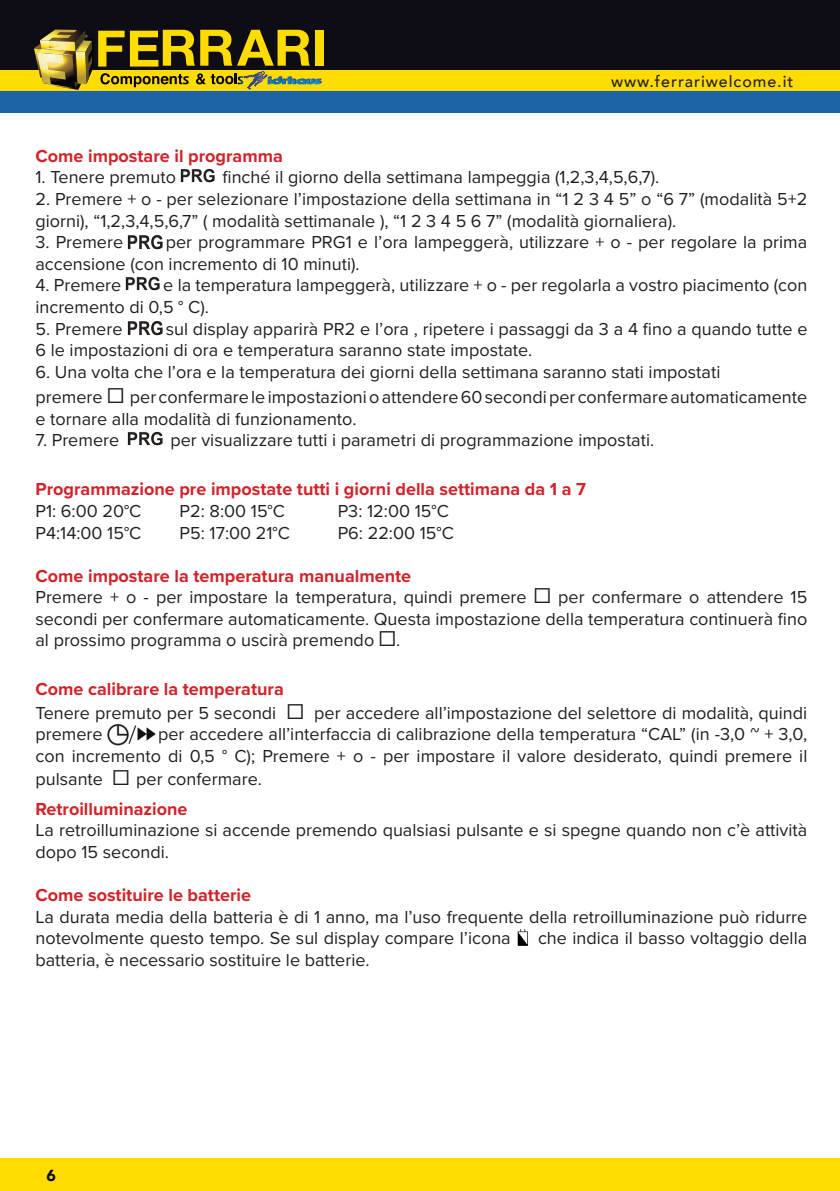
<style>
.page{position:relative;width:840px;height:1191px;background:#fff}
.page>*{position:absolute;margin:0;border:0;box-sizing:border-box;transform-origin:0 0}
.t1{font:18px/21.6px "Proxima Nova";color:#231f20}
.t2{font:700 18px "Proxima Nova";color:#d1232a}
.t3{font:500 16px "Avenir";letter-spacing:.06em;color:#231f20}
.t4{font:900 16px "Avenir";color:#0e0c14}
.s1{font-size:26px}
</style>
<div class="page">
<div style="left:0;top:69px;width:839px;height:22px;background:#ffdc01"></div>
<div style="left:0;top:1158px;width:839px;height:33px;background:#ffdc01"></div>
<hr style="left:839px;top:1158px;width:1px;height:33px;background:#ffdc01">
<div style="left:0;top:91px;width:839px;height:22px;background:#1c63a7"></div>
<svg style="left:839px;top:69px;width:1px;height:44px"></svg>
<div style="left:0;top:0;width:839px;height:69px;background:#0e0c14"></div>
<div style="left:315px;top:30px;width:8px;height:36px;background:#ffdc01"></div>
<svg style="left:34px;top:30px;width:287px;height:60px"></svg>
<img style="left:180px;top:168px;width:35px;height:15px">
<img style="left:127px;top:235px;width:36px;height:14px">
<img style="left:125px;top:276px;width:35px;height:15px">
<img style="left:127px;top:321px;width:36px;height:14px">
<img style="left:127px;top:431px;width:36px;height:15px">
<img style="left:107px;top:723px;width:49px;height:22px">
<img style="left:517px;top:929px;width:11px;height:17px">
<p class="t3" style="left:610px;top:67px;width:184px">www.ferrariwelcome.it</p>
<p class="t2" style="left:35px;top:142px;width:249px">Come impostare il programma</p>
<p class="t1" style="left:35px;top:166px;width:142px">1. Tenere premuto</p>
<p class="t1" style="left:222px;top:166px;width:438px">finché il giorno della settimana lampeggia (1,2,3,4,5,6,7).</p>
<p class="t1" style="left:35px;top:187px;width:772px">2. Premere + o - per selezionare l’impostazione della settimana in “1 2 3 4 5” o “6 7” (modalità 5+2 giorni), “1,2,3,4,5,6,7” ( modalità settimanale ), “1 2 3 4 5 6 7” (modalità giornaliera).</p>
<p class="t1" style="left:35px;top:230px;width:89px">3. Premere</p>
<p class="t1" style="left:35px;top:230px;width:772px;text-indent:130px">per programmare PRG1 e l’ora lampeggerà, utilizzare + o - per regolare la prima accensione (con incremento di 10 minuti).</p>
<p class="t1" style="left:35px;top:274px;width:87px">4. Premere</p>
<p class="t1" style="left:35px;top:274px;width:773px;text-indent:128px">e la temperatura lampeggerà, utilizzare + o - per regolarla a vostro piacimento (con incremento di 0,5 ° C).</p>
<p class="t1" style="left:35px;top:317px;width:88px">5. Premere</p>
<p class="t1" style="left:35px;top:317px;width:773px;text-indent:130px">sul display apparirà PR2 e l’ora , ripetere i passaggi da 3 a 4 fino a quando tutte e<br>6 le impostazioni di ora e temperatura saranno state impostate.</p>
<p class="t1" style="left:35px;top:360px;width:686px">6. Una volta che l’ora e la temperatura dei giorni della settimana saranno stati impostati</p>
<p class="t1" style="left:35px;top:385px;width:773px">premere <span class="s1">☐</span> per confermare le impostazioni o attendere 60 secondi per confermare automaticamente e tornare alla modalità di funzionamento.</p>
<p class="t1" style="left:35px;top:428px;width:85px">7. Premere</p>
<p class="t1" style="left:170px;top:428px;width:485px">per visualizzare tutti i parametri di programmazione impostati.</p>
<p class="t2" style="left:35px;top:476px;width:551px">Programmazione pre impostate tutti i giorni della settimana da 1 a 7</p>
<p class="t1" style="left:35px;top:499px;width:107px">P1: 6:00 20°C</p>
<p class="t1" style="left:179px;top:499px;width:107px">P2: 8:00 15°C</p>
<p class="t1" style="left:337px;top:499px;width:112px">P3: 12:00 15°C</p>
<p class="t1" style="left:35px;top:521px;width:107px">P4:14:00 15°C</p>
<p class="t1" style="left:179px;top:521px;width:112px">P5: 17:00 21°C</p>
<p class="t1" style="left:337px;top:521px;width:118px">P6: 22:00 15°C</p>
<p class="t2" style="left:35px;top:562px;width:377px">Come impostare la temperatura manualmente</p>
<p class="t1" style="left:35px;top:585px;width:772px;text-align:justify">Premere + o - per impostare la temperatura, quindi premere <span class="s1">☐</span> per confermare o attendere 15 secondi per confermare automaticamente. Questa impostazione della temperatura continuerà fino al prossimo programma o uscirà premendo <span class="s1">☐</span>.</p>
<p class="t2" style="left:35px;top:676px;width:250px">Come calibrare la temperatura</p>
<p class="t1" style="left:35px;top:701px;width:772px">Tenere premuto per 5 secondi <span class="s1">☐</span> per accedere all’impostazione del selettore di modalità, quindi premere</p>
<p class="t1" style="left:35px;top:722px;width:773px;line-height:22.4px;text-align:justify;text-indent:122px">per accedere all’interfaccia di calibrazione della temperatura “CAL” (in -3,0 ~ + 3,0, con incremento di 0,5 ° C); Premere + o - per impostare il valore desiderato, quindi premere il pulsante <span class="s1">☐</span> per confermare.</p>
<p class="t2" style="left:35px;top:795px;width:153px">Retroilluminazione</p>
<p class="t1" style="left:35px;top:818px;width:772px">La retroilluminazione si accende premendo qualsiasi pulsante e si spegne quando non c’è attività dopo 15 secondi.</p>
<p class="t2" style="left:35px;top:881px;width:217px">Come sostituire le batterie</p>
<p class="t1" style="left:35px;top:905px;width:773px">La durata media della batteria è di 1 anno, ma l’uso frequente della retroilluminazione può ridurre notevolmente questo tempo. Se sul display compare l’icona</p>
<p class="t1" style="left:537px;top:926px;width:270px">che indica il basso voltaggio della</p>
<p class="t1" style="left:35px;top:948px;width:335px">batteria, è necessario sostituire le batterie.</p>
<p class="t4" style="left:46px;top:1162px;width:11px">6</p>
</div>
